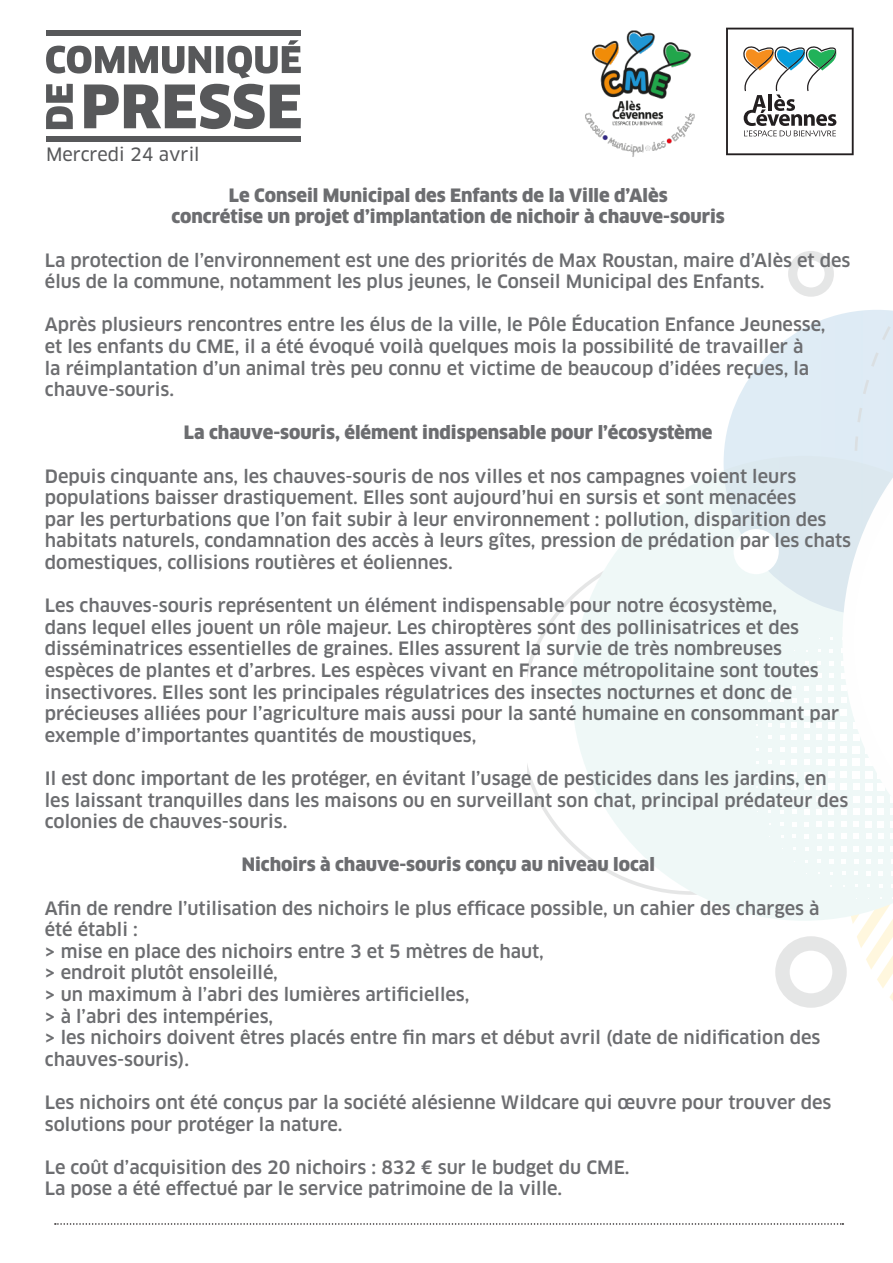
<style>
.page{position:relative;width:893px;height:1263px;background:#fff}
.page>*{position:absolute;margin:0;border:0;box-sizing:border-box;transform-origin:0 0}
.t1{font:500 18px/21.6px "Clan OT";color:#6c6d70}
.t2{font:900 18px "Clan OT";color:#6c6d70}
.t3{font:18px "Clan OT News";color:#57585a}
</style>
<div class="page">
<svg style="left:84px;top:84px;width:217px;height:45px"></svg>
<svg style="left:46px;top:84px;width:27px;height:45px"></svg>
<svg style="left:46px;top:40px;width:255px;height:38px"></svg>
<div style="left:46px;top:31px;width:255px;height:5px;background:#57585a"></div>
<div style="left:46px;top:136px;width:255px;height:6px;background:#57585a"></div>
<svg style="left:528px;top:595px;width:44px;height:251px"></svg>
<svg style="left:572px;top:458px;width:244px;height:463px;fill:#eff8f7"></svg>
<svg style="left:805px;top:674px;width:4px;height:4px"></svg>
<svg style="left:792px;top:686px;width:4px;height:4px"></svg>
<svg style="left:804px;top:686px;width:5px;height:4px"></svg>
<svg style="left:780px;top:699px;width:4px;height:3px"></svg>
<svg style="left:792px;top:698px;width:5px;height:5px"></svg>
<svg style="left:804px;top:698px;width:5px;height:5px"></svg>
<svg style="left:780px;top:711px;width:4px;height:4px"></svg>
<svg style="left:792px;top:710px;width:5px;height:5px"></svg>
<svg style="left:804px;top:710px;width:5px;height:5px"></svg>
<svg style="left:768px;top:723px;width:3px;height:4px"></svg>
<svg style="left:780px;top:723px;width:4px;height:4px"></svg>
<svg style="left:792px;top:722px;width:5px;height:6px"></svg>
<svg style="left:804px;top:722px;width:5px;height:6px"></svg>
<svg style="left:780px;top:735px;width:4px;height:5px"></svg>
<svg style="left:792px;top:735px;width:5px;height:5px"></svg>
<svg style="left:804px;top:735px;width:5px;height:5px"></svg>
<svg style="left:768px;top:748px;width:3px;height:4px"></svg>
<svg style="left:780px;top:747px;width:4px;height:5px"></svg>
<svg style="left:792px;top:747px;width:5px;height:5px"></svg>
<svg style="left:804px;top:747px;width:5px;height:6px"></svg>
<svg style="left:768px;top:760px;width:3px;height:4px"></svg>
<svg style="left:780px;top:760px;width:4px;height:4px"></svg>
<svg style="left:792px;top:759px;width:5px;height:6px"></svg>
<svg style="left:804px;top:759px;width:5px;height:6px"></svg>
<svg style="left:780px;top:772px;width:4px;height:5px"></svg>
<svg style="left:792px;top:772px;width:5px;height:5px"></svg>
<svg style="left:804px;top:772px;width:5px;height:5px"></svg>
<svg style="left:768px;top:785px;width:3px;height:4px"></svg>
<svg style="left:780px;top:785px;width:4px;height:4px"></svg>
<svg style="left:792px;top:784px;width:5px;height:5px"></svg>
<svg style="left:804px;top:784px;width:5px;height:6px"></svg>
<svg style="left:780px;top:797px;width:4px;height:4px"></svg>
<svg style="left:792px;top:797px;width:5px;height:5px"></svg>
<svg style="left:804px;top:796px;width:5px;height:6px"></svg>
<svg style="left:780px;top:810px;width:4px;height:3px"></svg>
<svg style="left:792px;top:809px;width:5px;height:5px"></svg>
<svg style="left:804px;top:809px;width:5px;height:5px"></svg>
<svg style="left:780px;top:822px;width:4px;height:4px"></svg>
<svg style="left:792px;top:822px;width:4px;height:4px"></svg>
<svg style="left:804px;top:821px;width:5px;height:5px"></svg>
<svg style="left:805px;top:834px;width:4px;height:4px"></svg>
<svg style="left:724px;top:322px;width:92px;height:294px"></svg>
<div style="left:775px;top:936px;width:72px;height:72px;border:14px solid #57585a;border-radius:50%"></div>
<div style="left:788px;top:251px;width:46px;height:46px;border:9px solid #57585a;border-radius:50%"></div>
<svg style="left:816px;top:252px;width:77px;height:756px"></svg>
<div style="left:734px;top:529px;width:45px;height:45px;background:#fff;border-radius:50%"></div>
<svg style="left:55px;top:1223px;width:786px;height:2px"></svg>
<svg style="left:726px;top:28px;width:128px;height:127px"></svg>
<img style="left:585px;top:30px;width:110px;height:127px">
<p class="t3" style="left:46px;top:144px;width:155px">Mercredi 24 avril</p>
<p class="t2" style="left:229px;top:184px;width:440px">Le Conseil Municipal des Enfants de la Ville d’Alès</p>
<p class="t2" style="left:172px;top:206px;width:555px">concrétise un projet d’implantation de nichoir à chauve-souris</p>
<p class="t1" style="left:45px;top:249px;width:807px">La protection de l’environnement est une des priorités de Max Roustan, maire d’Alès et des élus de la commune, notamment les plus jeunes, le Conseil Municipal des Enfants.</p>
<p class="t1" style="left:45px;top:314px;width:782px">Après plusieurs rencontres entre les élus de la ville, le Pôle Éducation Enfance Jeunesse, et les enfants du CME, il a été évoqué voilà quelques mois la possibilité de travailler à<br>la réimplantation d’un animal très peu connu et victime de beaucoup d’idées reçues, la chauve-souris.</p>
<p class="t2" style="left:184px;top:422px;width:530px">La chauve-souris, élément indispensable pour l’écosystème</p>
<p class="t1" style="left:45px;top:465px;width:808px">Depuis cinquante ans, les chauves-souris de nos villes et nos campagnes voient leurs populations baisser drastiquement. Elles sont aujourd’hui en sursis et sont menacées<br>par les perturbations que l’on fait subir à leur environnement : pollution, disparition des habitats naturels, condamnation des accès à leurs gîtes, pression de prédation par les chats domestiques, collisions routières et éoliennes.</p>
<p class="t1" style="left:45px;top:595px;width:796px">Les chauves-souris représentent un élément indispensable pour notre écosystème,<br>dans lequel elles jouent un rôle majeur. Les chiroptères sont des pollinisatrices et des disséminatrices essentielles de graines. Elles assurent la survie de très nombreuses espèces de plantes et d’arbres. Les espèces vivant en France métropolitaine sont toutes insectivores. Elles sont les principales régulatrices des insectes nocturnes et donc de précieuses alliées pour l’agriculture mais aussi pour la santé humaine en consommant par exemple d’importantes quantités de moustiques,</p>
<p class="t1" style="left:45px;top:768px;width:805px">Il est donc important de les protéger, en évitant l’usage de pesticides dans les jardins, en les laissant tranquilles dans les maisons ou en surveillant son chat, principal prédateur des colonies de chauves-souris.</p>
<p class="t2" style="left:242px;top:854px;width:415px">Nichoirs à chauve-souris conçu au niveau local</p>
<p class="t1" style="left:45px;top:897px;width:776px">Afin de rendre l’utilisation des nichoirs le plus efficace possible, un cahier des charges à été établi :</p>
<p class="t1" style="left:45px;top:940px;width:501px">&gt; mise en place des nichoirs entre 3 et 5 mètres de haut,</p>
<p class="t1" style="left:45px;top:962px;width:235px">&gt; endroit plutôt ensoleillé,</p>
<p class="t1" style="left:45px;top:984px;width:426px">&gt; un maximum à l’abri des lumières artificielles,</p>
<p class="t1" style="left:45px;top:1005px;width:230px">&gt; à l’abri des intempéries,</p>
<p class="t1" style="left:45px;top:1027px;width:777px">&gt; les nichoirs doivent êtres placés entre fin mars et début avril (date de nidification des chauves-souris).</p>
<p class="t1" style="left:45px;top:1092px;width:788px">Les nichoirs ont été conçus par la société alésienne Wildcare qui œuvre pour trouver des solutions pour protéger la nature.</p>
<p class="t1" style="left:45px;top:1156px;width:586px">Le coût d’acquisition des 20 nichoirs : 832 € sur le budget du CME.</p>
<p class="t1" style="left:45px;top:1178px;width:519px">La pose a été effectué par le service patrimoine de la ville.</p>
</div>
